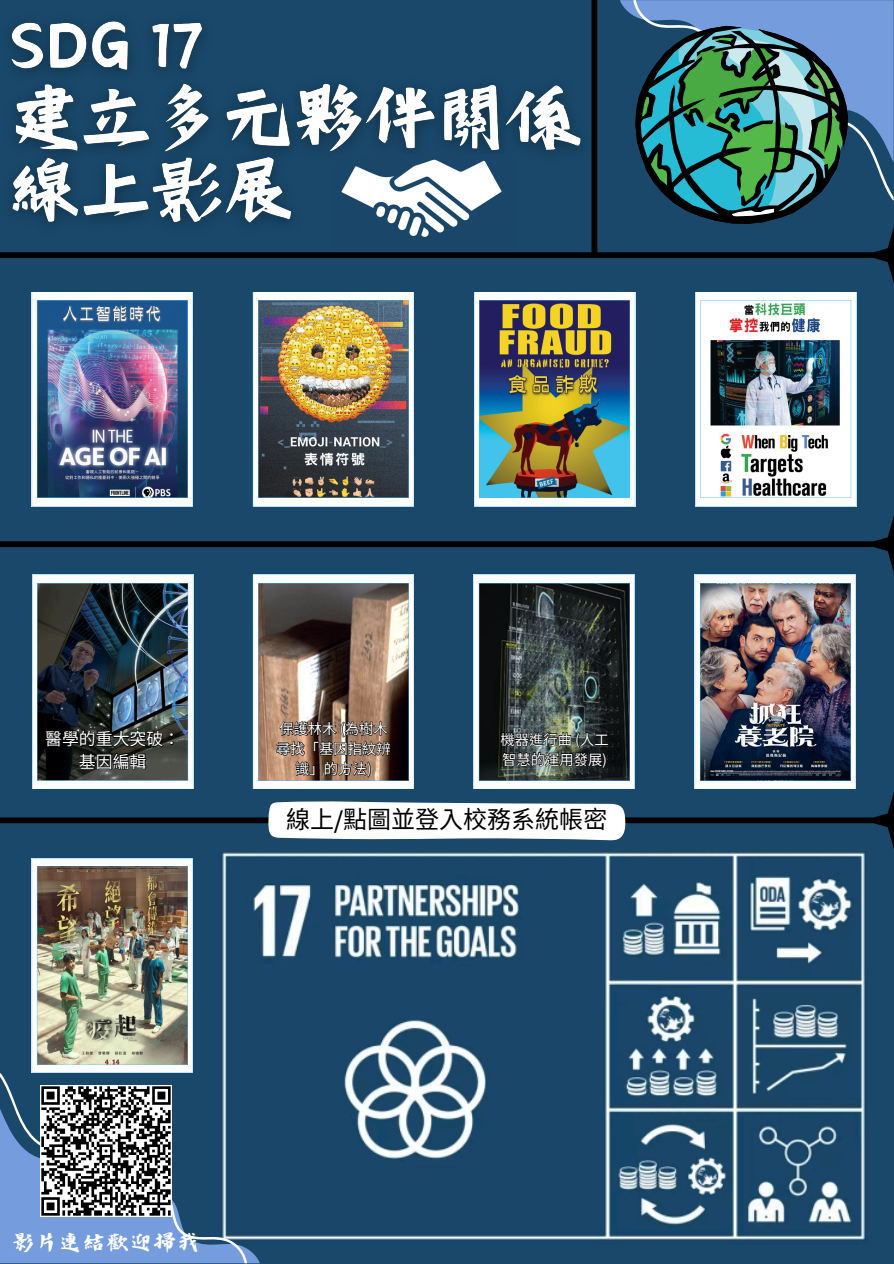
<style>
.page{position:relative;width:894px;height:1264px;background:#fff}
.page>*{position:absolute;margin:0;border:0;box-sizing:border-box;transform-origin:0 0}
.t1{font:26.25px "Canva Oriental Brush CN";color:#fff}
.t2{font:24px "Noto Sans CJ Ksc";color:#000}
.t3{font:16.8px/22.5px "Noto Sans TC";color:#fff;text-align:center}
.t4{font:14.25px/20px "Noto Sans TC";color:#fff;text-align:center}
.s1{font-family:"TT Interphases"}
</style>
<div class="page">
<div style="left:0;top:851px;width:893px;height:412px;background:#19486a"></div>
<div style="left:0;top:254px;width:893px;height:621px;background:#19486a"></div>
<img style="left:32px;top:292px;width:161px;height:214px">
<img style="left:253px;top:292px;width:161px;height:214px">
<img style="left:474px;top:292px;width:161px;height:214px">
<img style="left:695px;top:292px;width:161px;height:214px">
<svg style="left:0;top:247px;width:893px;height:33px"></svg>
<svg style="left:0;top:519px;width:893px;height:56px"></svg>
<svg style="left:0;top:795px;width:893px;height:50px"></svg>
<img style="left:0;top:3px;width:563px;height:244px">
<img style="left:333px;top:154px;width:180px;height:93px">
<img style="left:694px;top:574px;width:161px;height:215px">
<img style="left:32px;top:858px;width:161px;height:214px">
<img style="left:221px;top:851px;width:645px;height:390px">
<svg style="left:563px;top:0;width:330px;height:255px;background:#346779"></svg>
<svg style="left:247px;top:1108px;width:13px;height:155px"></svg>
<svg style="left:0;top:1073px;width:247px;height:190px"></svg>
<svg style="left:268px;top:800px;width:356px;height:40px;background:#e6ebef"></svg>
<img style="left:40px;top:1085px;width:131px;height:131px">
<img style="left:32px;top:574px;width:161px;height:215px">
<svg style="left:253px;top:574px;width:161px;height:215px;background:#88786e"></svg>
<svg style="left:473px;top:574px;width:161px;height:215px;background:#474e4e"></svg>
<p class="t3" style="left:45px;top:726px;width:136px">醫學的重大突破：基因編輯</p>
<p class="t4" style="left:276px;top:718px;width:116px">保護林木 (為樹木尋找「基因指紋辨識」的方法)</p>
<p class="t4" style="left:500px;top:728px;width:108px;text-align:left">機器進行曲 (人工智慧的運用發展)</p>
<p class="t2" style="left:286px;top:799px;width:322px">線上<span class="s1">/</span>點圖並登入校務系統帳密</p>
<p class="t1" style="left:11px;top:1232px;width:190px">影片連結歡迎掃我</p>
</div>
